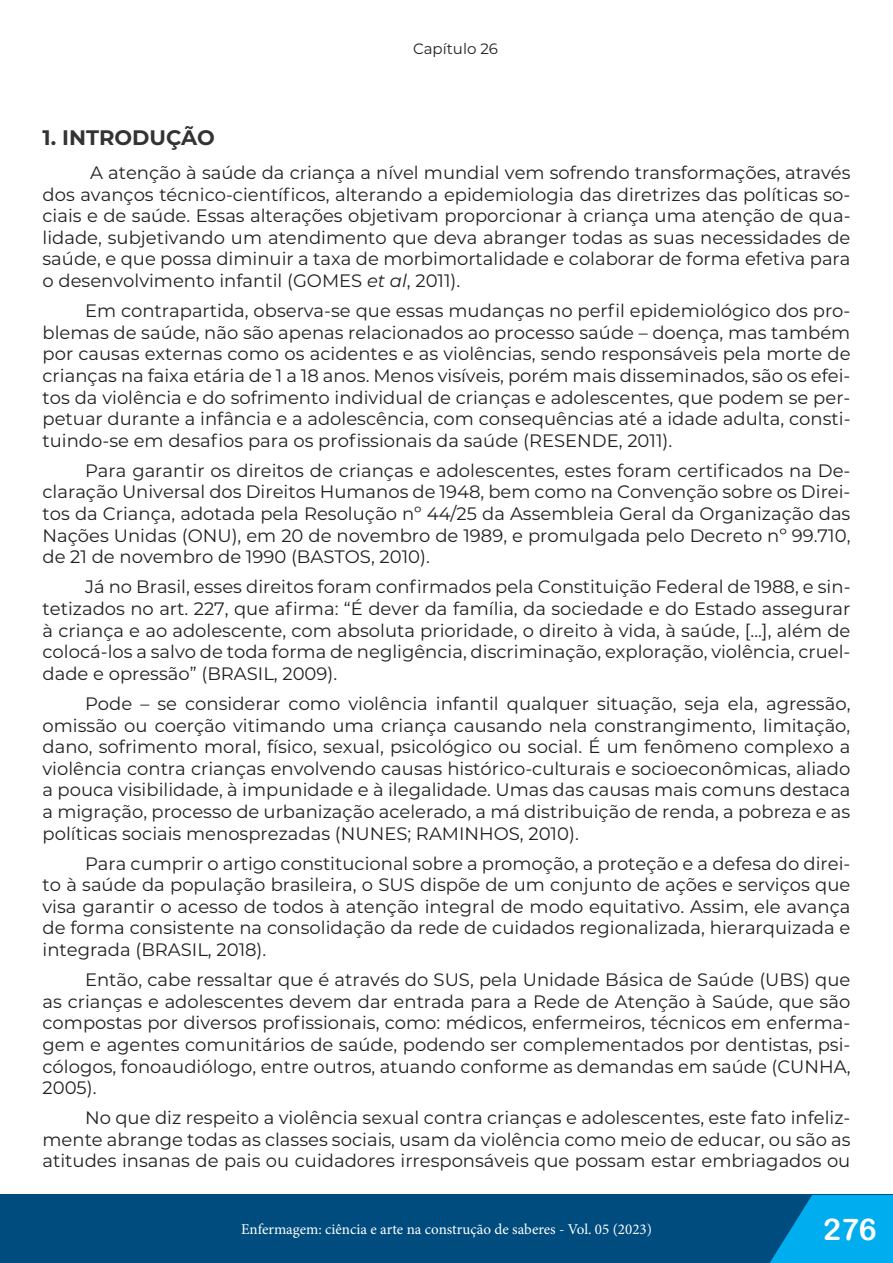
<style>
.page{position:relative;width:893px;height:1263px;background:#fff}
.page>*{position:absolute;margin:0;border:0;box-sizing:border-box;transform-origin:0 0}
.t1{font:30px "Arial Rounded MT Bold";color:#fff}
.t2{font:700 21px "Montserrat";color:#333}
.t3{font:18px/21.6px "Montserrat";color:#231f20;text-align:justify}
.t4{font:15px "Minion Pro";color:#fff}
.t5{font:15px "Montserrat";color:#231f20}
.s1{font-style:italic}
</style>
<div class="page">
<div style="left:0;top:1195px;width:893px;height:68px;background:#004c7f"></div>
<svg style="left:770px;top:1195px;width:123px;height:68px"></svg>
<p class="t5" style="left:413px;top:38px;width:86px">Capítulo 26</p>
<p class="t2" style="left:43px;top:122px;width:174px">1. INTRODUÇÃO</p>
<p class="t3" style="left:43px;top:161px;width:809px;text-indent:48px">A atenção à saúde da criança a nível mundial vem sofrendo transformações, através dos avanços técnico-científicos, alterando a epidemiologia das diretrizes das políticas so&shy;ciais e de saúde. Essas alterações objetivam proporcionar à criança uma atenção de qua&shy;lidade, subjetivando um atendimento que deva abranger todas as suas necessidades de saúde, e que possa diminuir a taxa de morbimortalidade e colaborar de forma efetiva para o desenvolvimento infantil (GOMES <span class="s1">et al</span>, 2011).</p>
<p class="t3" style="left:43px;top:299px;width:809px;text-indent:43px">Em contrapartida, observa-se que essas mudanças no perfil epidemiológico dos pro&shy;blemas de saúde, não são apenas relacionados ao processo saúde – doença, mas também por causas externas como os acidentes e as violências, sendo responsáveis pela morte de crianças na faixa etária de 1 a 18 anos. Menos visíveis, porém mais disseminados, são os efei&shy;tos da violência e do sofrimento individual de crianças e adolescentes, que podem se per&shy;petuar durante a infância e a adolescência, com consequências até a idade adulta, consti&shy;tuindo-se em desafios para os profissionais da saúde (RESENDE, 2011).</p>
<p class="t3" style="left:43px;top:459px;width:809px;text-indent:43px">Para garantir os direitos de crianças e adolescentes, estes foram certificados na De&shy;claração Universal dos Direitos Humanos de 1948, bem como na Convenção sobre os Direi&shy;tos da Criança, adotada pela Resolução nº 44/25 da Assembleia Geral da Organização das Nações Unidas (ONU), em 20 de novembro de 1989, e promulgada pelo Decreto nº 99.710, de 21 de novembro de 1990 (BASTOS, 2010).</p>
<p class="t3" style="left:43px;top:575px;width:809px;text-indent:43px">Já no Brasil, esses direitos foram confirmados pela Constituição Federal de 1988, e sin&shy;tetizados no art. 227, que afirma: “É dever da família, da sociedade e do Estado assegurar à criança e ao adolescente, com absoluta prioridade, o direito à vida, à saúde, [...], além de colocá-los a salvo de toda forma de negligência, discriminação, exploração, violência, cruel&shy;dade e opressão” (BRASIL, 2009).</p>
<p class="t3" style="left:43px;top:692px;width:809px;text-indent:43px">Pode – se considerar como violência infantil qualquer situação, seja ela, agressão, omissão ou coerção vitimando uma criança causando nela constrangimento, limitação, dano, sofrimento moral, físico, sexual, psicológico ou social. É um fenômeno complexo a violência contra crianças envolvendo causas histórico-culturais e socioeconômicas, aliado a pouca visibilidade, à impunidade e à ilegalidade. Umas das causas mais comuns destaca a migração, processo de urbanização acelerado, a má distribuição de renda, a pobreza e as políticas sociais menosprezadas (NUNES; RAMINHOS, 2010).</p>
<p class="t3" style="left:43px;top:852px;width:809px;text-indent:43px">Para cumprir o artigo constitucional sobre a promoção, a proteção e a defesa do direi&shy;to à saúde da população brasileira, o SUS dispõe de um conjunto de ações e serviços que visa garantir o acesso de todos à atenção integral de modo equitativo. Assim, ele avança de forma consistente na consolidação da rede de cuidados regionalizada, hierarquizada e integrada (BRASIL, 2018).</p>
<p class="t3" style="left:43px;top:968px;width:809px;text-indent:43px">Então, cabe ressaltar que é através do SUS, pela Unidade Básica de Saúde (UBS) que as crianças e adolescentes devem dar entrada para a Rede de Atenção à Saúde, que são compostas por diversos profissionais, como: médicos, enfermeiros, técnicos em enferma&shy;gem e agentes comunitários de saúde, podendo ser complementados por dentistas, psi&shy;cólogos, fonoaudiólogo, entre outros, atuando conforme as demandas em saúde (CUNHA, 2005).</p>
<p class="t3" style="left:43px;top:1106px;width:809px;text-indent:43px">No que diz respeito a violência sexual contra crianças e adolescentes, este fato infeliz&shy;mente abrange todas as classes sociais, usam da violência como meio de educar, ou são as atitudes insanas de pais ou cuidadores irresponsáveis que possam estar embriagados ou</p>
<p class="t4" style="left:241px;top:1219px;width:412px">Enfermagem: ciência e arte na construção de saberes - Vol. 05 (2023)</p>
<h1 class="t1" style="left:823px;top:1211px;width:55px">276</h1>
</div>
